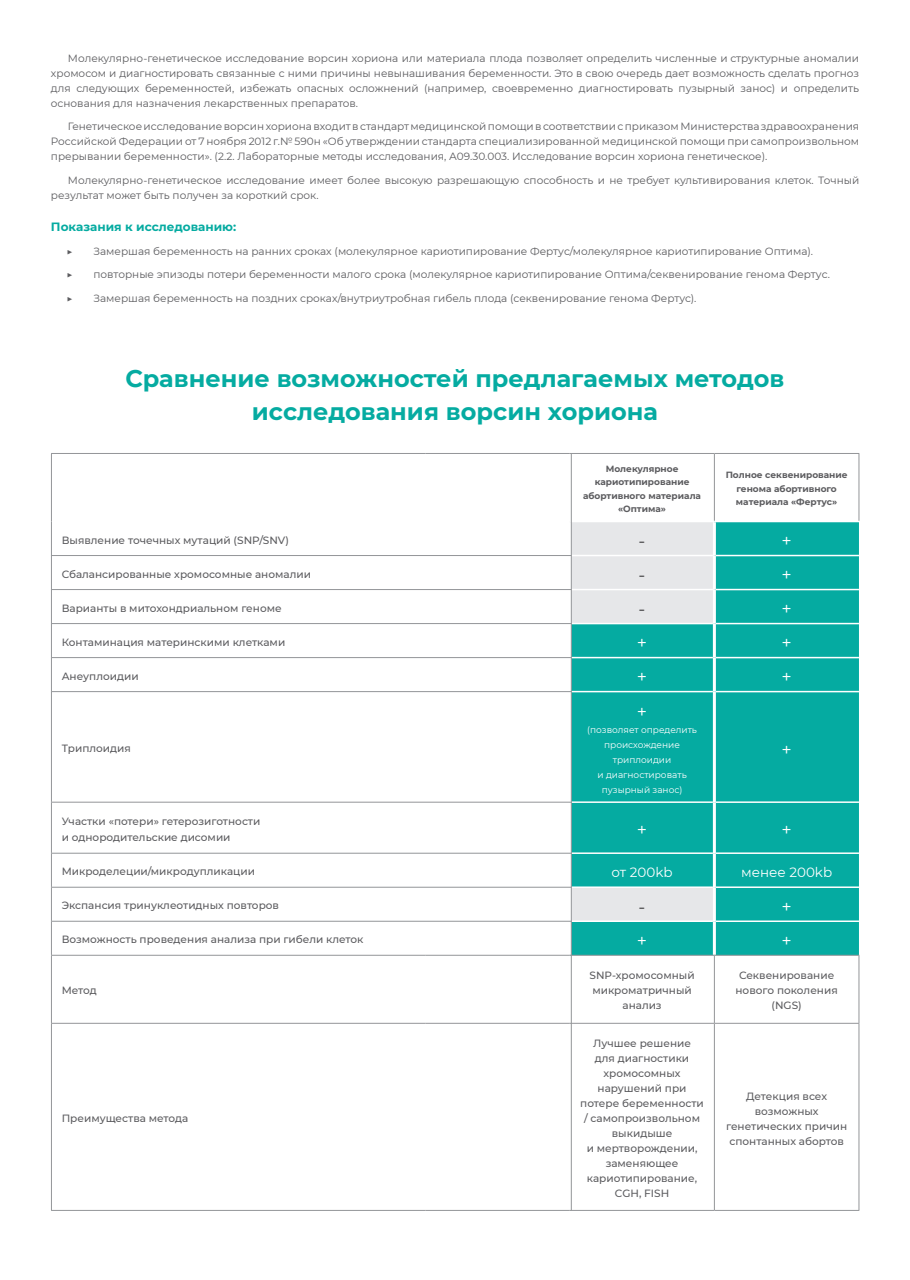
<style>
.page{position:relative;width:910px;height:1280px;background:#fff}
.page>*{position:absolute;margin:0;border:0;box-sizing:border-box;transform-origin:0 0}
.t1{font:700 24px/33px "Montserrat";color:#05aba1;text-align:center}
.t2{font:18px "Montserrat";color:#fff}
.t3{font:18px "Montserrat";color:#3e3e3f}
.t4{font:13.5px "Montserrat";color:#fff}
.t5{font:700 12px "Montserrat";color:#05aba1}
.t6{font:10.5px/15px "Montserrat";color:#5c5c5f;text-align:justify}
.t7{font:500 10.5px/15px "Montserrat";color:#5c5c5f;text-align:center}
.t8{font:700 9px/13.5px "Montserrat";color:#5c5c5f;text-align:center}
.t9{font:9px/15px "Montserrat";color:#fff;text-align:center}
</style>
<div class="page">
<svg style="left:572px;top:522px;width:287px;height:433px;background:#29b4ac"></svg>
<hr style="left:571px;top:555px;width:142px;height:1px;background:#fff">
<hr style="left:716px;top:555px;width:143px;height:1px;background:#fff">
<hr style="left:571px;top:589px;width:142px;height:1px;background:#fff">
<hr style="left:716px;top:589px;width:143px;height:1px;background:#fff">
<hr style="left:571px;top:623px;width:142px;height:1px;background:#fff">
<hr style="left:716px;top:623px;width:143px;height:1px;background:#fff">
<hr style="left:571px;top:657px;width:142px;height:1px;background:#fff">
<hr style="left:716px;top:657px;width:143px;height:1px;background:#fff">
<hr style="left:571px;top:691px;width:142px;height:1px;background:#fff">
<hr style="left:716px;top:691px;width:143px;height:1px;background:#fff">
<hr style="left:571px;top:801px;width:142px;height:2px;background:#fff">
<hr style="left:716px;top:801px;width:143px;height:2px;background:#fff">
<hr style="left:571px;top:852px;width:142px;height:2px;background:#fff">
<hr style="left:716px;top:852px;width:143px;height:2px;background:#fff">
<hr style="left:571px;top:886px;width:142px;height:2px;background:#fff">
<hr style="left:716px;top:886px;width:143px;height:2px;background:#fff">
<hr style="left:571px;top:920px;width:142px;height:2px;background:#fff">
<hr style="left:716px;top:920px;width:143px;height:2px;background:#fff">
<hr style="left:713px;top:522px;width:3px;height:33px;background:#fff">
<hr style="left:713px;top:555px;width:3px;height:34px;background:#fff">
<hr style="left:713px;top:589px;width:3px;height:35px;background:#fff">
<hr style="left:713px;top:624px;width:3px;height:34px;background:#fff">
<hr style="left:713px;top:658px;width:3px;height:34px;background:#fff">
<hr style="left:713px;top:692px;width:3px;height:110px;background:#fff">
<hr style="left:713px;top:802px;width:3px;height:51px;background:#fff">
<hr style="left:713px;top:853px;width:3px;height:34px;background:#fff">
<hr style="left:713px;top:887px;width:3px;height:34px;background:#fff">
<hr style="left:713px;top:921px;width:3px;height:34px;background:#fff">
<hr style="left:571px;top:454px;width:1px;height:756px;background:#939598">
<hr style="left:714px;top:454px;width:1px;height:67px;background:#939598">
<hr style="left:859px;top:454px;width:1px;height:67px;background:#939598">
<hr style="left:51px;top:453px;width:374px;height:1px;background:#939598">
<hr style="left:51px;top:454px;width:1px;height:67px;background:#939598">
<hr style="left:425px;top:453px;width:145px;height:1px;background:#939598">
<hr style="left:570px;top:453px;width:144px;height:1px;background:#939598">
<hr style="left:714px;top:453px;width:145px;height:1px;background:#939598">
<hr style="left:51px;top:521px;width:1px;height:34px;background:#939598">
<hr style="left:51px;top:556px;width:1px;height:33px;background:#939598">
<hr style="left:51px;top:590px;width:1px;height:33px;background:#939598">
<hr style="left:51px;top:624px;width:1px;height:33px;background:#939598">
<hr style="left:51px;top:658px;width:1px;height:33px;background:#939598">
<hr style="left:51px;top:692px;width:1px;height:110px;background:#939598">
<hr style="left:51px;top:802px;width:1px;height:51px;background:#939598">
<hr style="left:51px;top:853px;width:1px;height:34px;background:#939598">
<hr style="left:51px;top:887px;width:1px;height:34px;background:#939598">
<hr style="left:51px;top:922px;width:1px;height:33px;background:#939598">
<hr style="left:51px;top:955px;width:374px;height:1px;background:#939598">
<hr style="left:51px;top:956px;width:1px;height:67px;background:#939598">
<hr style="left:425px;top:955px;width:145px;height:1px;background:#939598">
<hr style="left:570px;top:955px;width:144px;height:1px;background:#939598">
<hr style="left:714px;top:955px;width:145px;height:1px;background:#939598">
<hr style="left:714px;top:956px;width:1px;height:67px;background:#939598">
<hr style="left:859px;top:956px;width:1px;height:67px;background:#939598">
<hr style="left:51px;top:1023px;width:374px;height:1px;background:#939598">
<hr style="left:51px;top:1024px;width:1px;height:186px;background:#939598">
<hr style="left:425px;top:1023px;width:145px;height:1px;background:#939598">
<hr style="left:570px;top:1023px;width:144px;height:1px;background:#939598">
<hr style="left:714px;top:1023px;width:145px;height:1px;background:#939598">
<hr style="left:714px;top:1024px;width:1px;height:186px;background:#939598">
<hr style="left:859px;top:1024px;width:1px;height:186px;background:#939598">
<hr style="left:51px;top:1210px;width:374px;height:1px;background:#939598">
<hr style="left:425px;top:1210px;width:145px;height:1px;background:#939598">
<hr style="left:570px;top:1210px;width:144px;height:1px;background:#939598">
<hr style="left:714px;top:1210px;width:145px;height:1px;background:#939598">
<hr style="left:51px;top:555px;width:520px;height:1px;background:#939598">
<hr style="left:51px;top:623px;width:520px;height:1px;background:#939598">
<hr style="left:51px;top:589px;width:520px;height:1px;background:#939598">
<hr style="left:51px;top:691px;width:520px;height:1px;background:#939598">
<hr style="left:51px;top:853px;width:520px;height:1px;background:#939598">
<hr style="left:51px;top:887px;width:520px;height:1px;background:#939598">
<hr style="left:51px;top:921px;width:520px;height:1px;background:#939598">
<hr style="left:51px;top:802px;width:520px;height:1px;background:#939598">
<hr style="left:51px;top:657px;width:520px;height:1px;background:#939598">
<p class="t6" style="left:51px;top:50px;width:810px;text-indent:17px">Молекулярно-генетическое исследование ворсин хориона или материала плода позволяет определить численные и структурные аномалии хромосом и диагностировать связанные с ними причины невынашивания беременности. Это в свою очередь дает возможность сделать прогноз для следующих беременностей, избежать опасных осложнений (например, своевременно диагностировать пузырный занос) и определить основания для назначения лекарственных препаратов.</p>
<p class="t6" style="left:51px;top:119px;width:810px;text-indent:17px">Генетическое исследование ворсин хориона входит в стандарт медицинской помощи в соответствии с приказом Министерства здравоохранения Российской Федерации от 7 ноября 2012 г.№ 590н «Об утверждении стандарта специализированной медицинской помощи при самопроизвольном прерывании беременности». (2.2. Лабораторные методы исследования, А09.30.003. Исследование ворсин хориона генетическое).</p>
<p class="t6" style="left:51px;top:172px;width:810px;text-indent:17px">Молекулярно-генетическое исследование имеет более высокую разрешающую способность и не требует культивирования клеток. Точный результат может быть получен за короткий срок.</p>
<p class="t5" style="left:51px;top:218px;width:187px">Показания к исследованию:</p>
<p class="t7" style="left:66px;top:243px;width:8px">▶</p>
<p class="t6" style="left:93px;top:243px;width:721px">Замершая беременность на ранних сроках (молекулярное кариотипирование Фертус/молекулярное кариотипирование Оптима).</p>
<p class="t7" style="left:66px;top:267px;width:8px">▶</p>
<p class="t6" style="left:93px;top:267px;width:738px">повторные эпизоды потери беременности малого срока (молекулярное кариотипирование Оптима/секвенирование генома Фертус.</p>
<p class="t7" style="left:67px;top:290px;width:8px">▶</p>
<p class="t6" style="left:94px;top:290px;width:604px">Замершая беременность на поздних сроках/внутриутробная гибель плода (секвенирование генома Фертус).</p>
<h1 class="t1" style="left:125px;top:361px;width:661px">Сравнение возможностей предлагаемых методов исследования ворсин хориона</h1>
<p class="t8" style="left:583px;top:461px;width:119px">Молекулярное кариотипирование абортивного материала «Оптима»</p>
<p class="t8" style="left:726px;top:468px;width:124px">Полное секвенирование генома абортивного материала «Фертус»</p>
<p class="t7" style="left:62px;top:532px;width:229px">Выявление точечных мутаций (SNP/SNV)</p>
<h2 class="t3" style="left:639px;top:528px;width:8px">-</h2>
<h2 class="t2" style="left:781px;top:528px;width:12px">+</h2>
<p class="t7" style="left:62px;top:566px;width:251px">Сбалансированные хромосомные аномалии</p>
<h2 class="t3" style="left:639px;top:562px;width:8px">-</h2>
<h2 class="t2" style="left:781px;top:562px;width:12px">+</h2>
<p class="t7" style="left:62px;top:600px;width:222px">Варианты в митохондриальном геноме</p>
<h2 class="t3" style="left:639px;top:596px;width:8px">-</h2>
<h2 class="t2" style="left:781px;top:596px;width:12px">+</h2>
<p class="t7" style="left:62px;top:634px;width:225px">Контаминация материнскими клетками</p>
<h2 class="t2" style="left:637px;top:630px;width:12px">+</h2>
<h2 class="t2" style="left:781px;top:630px;width:12px">+</h2>
<p class="t7" style="left:62px;top:668px;width:79px">Анеуплоидии</p>
<h2 class="t2" style="left:637px;top:664px;width:12px">+</h2>
<h2 class="t2" style="left:781px;top:664px;width:12px">+</h2>
<p class="t7" style="left:62px;top:740px;width:71px">Триплоидия</p>
<h2 class="t2" style="left:637px;top:699px;width:12px">+</h2>
<p class="t9" style="left:587px;top:722px;width:111px">(позволяет определить происхождение триплоидии<br>и диагностировать пузырный занос)</p>
<h2 class="t2" style="left:781px;top:737px;width:12px">+</h2>
<p class="t7" style="left:62px;top:812px;width:200px;line-height:16.5px;text-align:left">Участки «потери» гетерозиготности и однородительские дисомии</p>
<h2 class="t2" style="left:637px;top:818px;width:12px">+</h2>
<h2 class="t2" style="left:781px;top:818px;width:12px">+</h2>
<p class="t7" style="left:62px;top:864px;width:195px">Микроделеции/микродупликации</p>
<p class="t4" style="left:612px;top:863px;width:63px">от 200kb</p>
<p class="t4" style="left:741px;top:863px;width:93px">менее 200kb</p>
<p class="t7" style="left:62px;top:898px;width:219px">Экспансия тринуклеотидных повторов</p>
<h2 class="t3" style="left:639px;top:894px;width:8px">-</h2>
<h2 class="t2" style="left:781px;top:894px;width:12px">+</h2>
<p class="t7" style="left:62px;top:932px;width:303px">Возможность проведения анализа при гибели клеток</p>
<h2 class="t2" style="left:637px;top:928px;width:12px">+</h2>
<h2 class="t2" style="left:781px;top:928px;width:12px">+</h2>
<p class="t7" style="left:62px;top:983px;width:37px">Метод</p>
<p class="t7" style="left:62px;top:1110px;width:128px">Преимущества метода</p>
<p class="t7" style="left:590px;top:968px;width:107px">SNP-хромосомный микроматричный анализ</p>
<p class="t7" style="left:735px;top:968px;width:104px">Секвенирование нового поколения (NGS)</p>
<p class="t7" style="left:580px;top:1035px;width:125px">Лучшее решение<br>для диагностики хромосомных нарушений при потере беременности / самопроизвольном выкидыше<br>и мертворождении, заменяющее кариотипирование,<br>CGH, FISH</p>
<p class="t7" style="left:726px;top:1088px;width:122px">Детекция всех возможных генетических причин спонтанных абортов</p>
</div>
